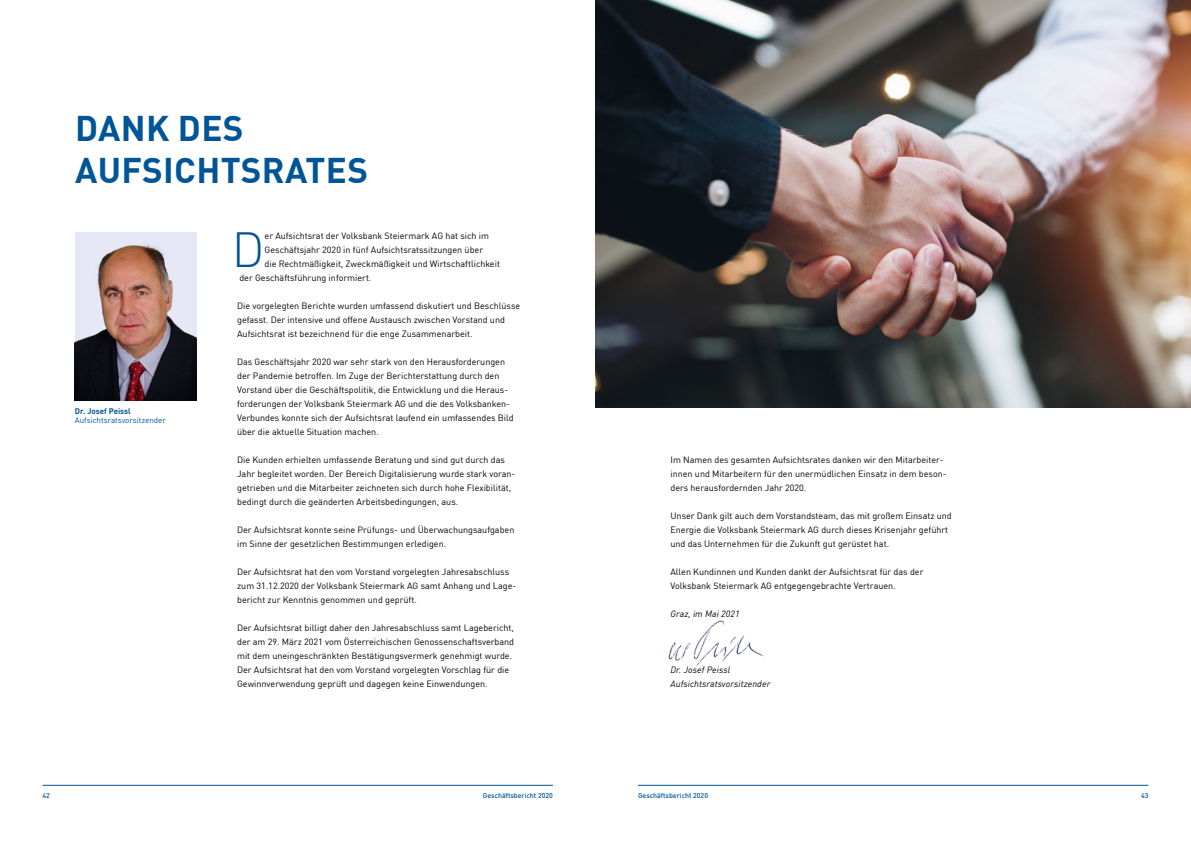
<style>
.page{position:relative;width:1191px;height:842px;background:#fff}
.page>*{position:absolute;margin:0;border:0;box-sizing:border-box;transform-origin:0 0}
.t1{font:300 48.3px "DINOT";color:#005597}
.t2{font:700 35px/42px "DINOT";letter-spacing:.01em;color:#005597}
.t3{font:9px/14px "DINOT";color:#000}
.t4{font:italic 9px/14px "DINOT";letter-spacing:.01em;color:#000}
.t5{font:8px "DINOT";color:#005597}
.t6{font:700 8px "DINOT";color:#005597}
.t7{font:500 7px "DINOT";color:#005597}
</style>
<div class="page">
<hr style="left:638px;top:785px;width:510px;height:1px;background:#005597">
<hr style="left:43px;top:785px;width:510px;height:1px;background:#005597">
<img style="left:75px;top:232px;width:121px;height:168px">
<img style="left:668px;top:620px;width:97px;height:47px">
<img style="left:595px;top:0;width:596px;height:408px">
<h2 class="t2" style="left:75px;top:104px;width:294px">DANK DES<br>AUFSICHTSRATES</h2>
<p class="t6" style="left:75px;top:405px;width:57px">Dr. Josef Peissl</p>
<p class="t5" style="left:75px;top:414px;width:92px">Aufsichtsratsvorsitzender</p>
<h1 class="t1" style="left:232px;top:213px;width:34px">D</h1>
<p class="t3" style="left:264px;top:227px;width:226px">er Aufsichtsrat der Volksbank Steiermark AG hat sich im</p>
<p class="t3" style="left:264px;top:242px;width:220px">Geschäftsjahr 2020 in fünf Aufsichtsratssitzungen über</p>
<p class="t3" style="left:264px;top:256px;width:237px">die Rechtmäßigkeit, Zweckmäßigkeit und Wirtschaftlichkeit</p>
<p class="t3" style="left:239px;top:270px;width:134px">der Geschäftsführung informiert.</p>
<p class="t3" style="left:237px;top:298px;width:285px">Die vorgelegten Berichte wurden umfassend diskutiert und Beschlüsse gefasst. Der intensive und offene Austausch zwischen Vorstand und<br>Aufsichtsrat ist bezeichnend für die enge Zusammenarbeit.</p>
<p class="t3" style="left:237px;top:354px;width:278px">Das Geschäftsjahr 2020 war sehr stark von den Herausforderungen der Pandemie betroffen. Im Zuge der Berichterstattung durch den Vorstand über die Geschäftspolitik, die Entwicklung und die Heraus&shy;forderungen der Volksbank Steiermark AG und die des Volksbanken-Verbundes konnte sich der Aufsichtsrat laufend ein umfassendes Bild über die aktuelle Situation machen.</p>
<p class="t3" style="left:237px;top:452px;width:280px">Die Kunden erhielten umfassende Beratung und sind gut durch das Jahr begleitet worden. Der Bereich Digitalisierung wurde stark voran&shy;getrieben und die Mitarbeiter zeichneten sich durch hohe Flexibilität, bedingt durch die geänderten Arbeitsbedingungen, aus.</p>
<p class="t3" style="left:237px;top:522px;width:279px">Der Aufsichtsrat konnte seine Prüfungs- und Überwachungsaufgaben im Sinne der gesetzlichen Bestimmungen erledigen.</p>
<p class="t3" style="left:237px;top:564px;width:281px">Der Aufsichtsrat hat den vom Vorstand vorgelegten Jahresabschluss zum 31.12.2020 der Volksbank Steiermark AG samt Anhang und Lage&shy;bericht zur Kenntnis genommen und geprüft.</p>
<p class="t3" style="left:237px;top:620px;width:278px">Der Aufsichtsrat billigt daher den Jahresabschluss samt Lagebericht, der am 29. März 2021 vom Österreichischen Genossenschaftsverband mit dem uneingeschränkten Bestätigungsvermerk genehmigt wurde.<br>Der Aufsichtsrat hat den vom Vorstand vorgelegten Vorschlag für die Gewinnverwendung geprüft und dagegen keine Einwendungen.</p>
<p class="t3" style="left:670px;top:451px;width:278px">Im Namen des gesamten Aufsichtsrates danken wir den Mitarbeiter&shy;innen und Mitarbeitern für den unermüdlichen Einsatz in dem beson&shy;ders herausfordernden Jahr 2020.</p>
<p class="t3" style="left:670px;top:508px;width:283px">Unser Dank gilt auch dem Vorstandsteam, das mit großem Einsatz und<br>Energie die Volksbank Steiermark AG durch dieses Krisenjahr geführt und das Unternehmen für die Zukunft gut gerüstet hat.</p>
<p class="t3" style="left:670px;top:564px;width:254px">Allen Kundinnen und Kunden dankt der Aufsichtsrat für das der<br>Volksbank Steiermark AG entgegengebrachte Vertrauen.</p>
<p class="t4" style="left:670px;top:606px;width:70px">Graz, im Mai 2021</p>
<p class="t4" style="left:670px;top:662px;width:101px">Dr. Josef Peissl<br>Aufsichtsratsvorsitzender</p>
<p class="t7" style="left:43px;top:790px;width:9px">42</p>
<p class="t7" style="left:483px;top:790px;width:72px">Geschäftsbericht 2020</p>
<p class="t7" style="left:638px;top:790px;width:72px">Geschäftsbericht 2020</p>
<p class="t7" style="left:1141px;top:790px;width:9px">43</p>
</div>
